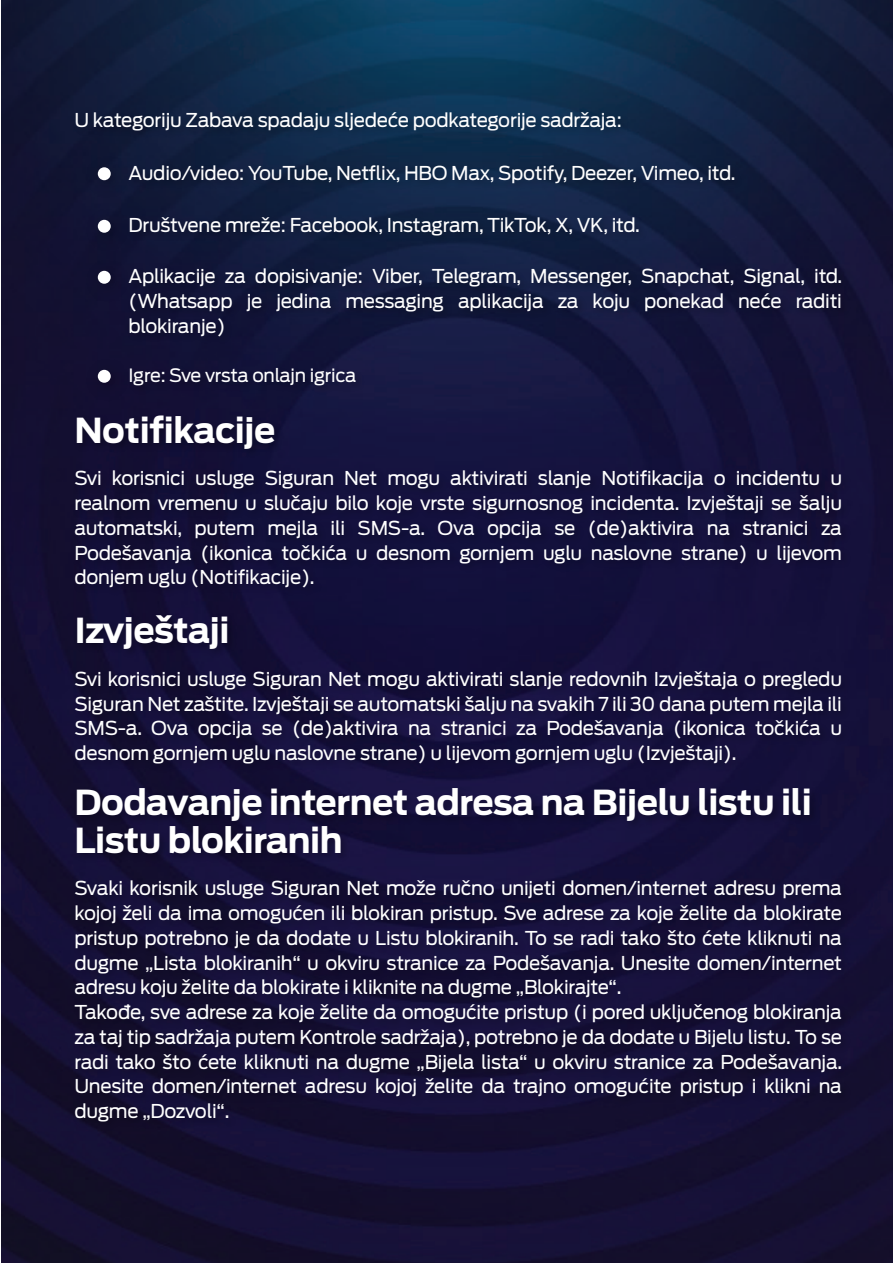
<style>
.page{position:relative;width:893px;height:1263px;background:#fff}
.page>*{position:absolute;margin:0;border:0;box-sizing:border-box;transform-origin:0 0}
.t1{font:700 34.5px/37.5px "Antenna 2";letter-spacing:-.015em;color:#fff}
.t2{font:18.75px/24.8px "Antenna 2";letter-spacing:-.015em;color:#fff;text-align:justify}
.t3{font:18px "Antenna 2";letter-spacing:-.015em;color:#fff}
.s1{font-family:"Times New Roman"}
</style>
<div class="page">
<img style="left:1px;top:0;width:892px;height:1263px">
<img style="left:68px;top:78px;width:790px;height:1086px">
<div style="left:78px;top:147px;width:58px;height:53px;background:#101635"></div>
<div style="left:98px;top:167px;width:13px;height:13px;background:#fff;border-radius:6px"></div>
<div style="left:78px;top:200px;width:58px;height:51px;background:#101334"></div>
<div style="left:98px;top:220px;width:13px;height:13px;background:#fff;border-radius:6px"></div>
<div style="left:78px;top:251px;width:58px;height:58px;background:#111132"></div>
<div style="left:98px;top:271px;width:13px;height:13px;background:#fff;border-radius:6px"></div>
<div style="left:78px;top:350px;width:58px;height:58px;background:#130f32"></div>
<div style="left:98px;top:370px;width:13px;height:13px;background:#fff;border-radius:6px"></div>
<p class="t2" style="left:74px;top:108px;width:549px">U kategoriju Zabava spadaju sljedeće podkategorije sadržaja:</p>
<p class="t2" style="left:101px;top:160px;width:635px"><span class="s1">▪</span> Audio/video: YouTube, Netflix, HBO Max, Spotify, Deezer, Vimeo, itd.</p>
<p class="t2" style="left:101px;top:213px;width:540px"><span class="s1">▪</span> Društvene mreže: Facebook, Instagram, TikTok, X, VK, itd.</p>
<p class="t2" style="left:128px;top:264px;width:715px;text-indent:-27px"><span class="s1">▪</span> Aplikacije za dopisivanje: Viber, Telegram, Messenger, Snapchat, Signal, itd. (Whatsapp je jedina messaging aplikacija za koju ponekad neće raditi blokiranje)</p>
<p class="t3" style="left:101px;top:364px;width:257px"><span class="s1">▪</span> Igre: Sve vrsta onlajn igrica</p>
<h1 class="t1" style="left:74px;top:412px;width:202px">Notifikacije</h1>
<p class="t2" style="left:74px;top:466px;width:769px">Svi korisnici usluge Siguran Net mogu aktivirati slanje Notifikacija o incidentu u realnom vremenu u slučaju bilo koje vrste sigurnosnog incidenta. Izvještaji se šalju automatski, putem mejla ili SMS-a. Ova opcija se (de)aktivira na stranici za Podešavanja (ikonica točkića u desnom gornjem uglu naslovne strane) u lijevom donjem uglu (Notifikacije).</p>
<h1 class="t1" style="left:74px;top:612px;width:157px">Izvještaji</h1>
<p class="t2" style="left:74px;top:666px;width:769px">Svi korisnici usluge Siguran Net mogu aktivirati slanje redovnih Izvještaja o pregledu Siguran Net zaštite. Izvještaji se automatski šalju na svakih 7 ili 30 dana putem mejla ili SMS-a. Ova opcija se (de)aktivira na stranici za Podešavanja (ikonica točkića u desnom gornjem uglu naslovne strane) u lijevom gornjem uglu (Izvještaji).</p>
<h1 class="t1" style="left:74px;top:784px;width:739px">Dodavanje internet adresa na Bijelu listu ili<br>Listu blokiranih</h1>
<p class="t2" style="left:74px;top:876px;width:769px;text-align:left">Svaki korisnik usluge Siguran Net može ručno unijeti domen/internet adresu prema kojoj želi da ima omogućen ili blokiran pristup. Sve adrese za koje želite da blokirate pristup potrebno je da dodate u Listu blokiranih. To se radi tako što ćete kliknuti na dugme „Lista blokiranih“ u okviru stranice za Podešavanja. Unesite domen/internet adresu koju želite da blokirate i kliknite na dugme „Blokirajte“.<br>Takođe, sve adrese za koje želite da omogućite pristup (i pored uključenog blokiranja za taj tip sadržaja putem Kontrole sadržaja), potrebno je da dodate u Bijelu listu. To se radi tako što ćete kliknuti na dugme „Bijela lista“ u okviru stranice za Podešavanja.<br>Unesite domen/internet adresu kojoj želite da trajno omogućite pristup i klikni na dugme „Dozvoli“.</p>
</div>
